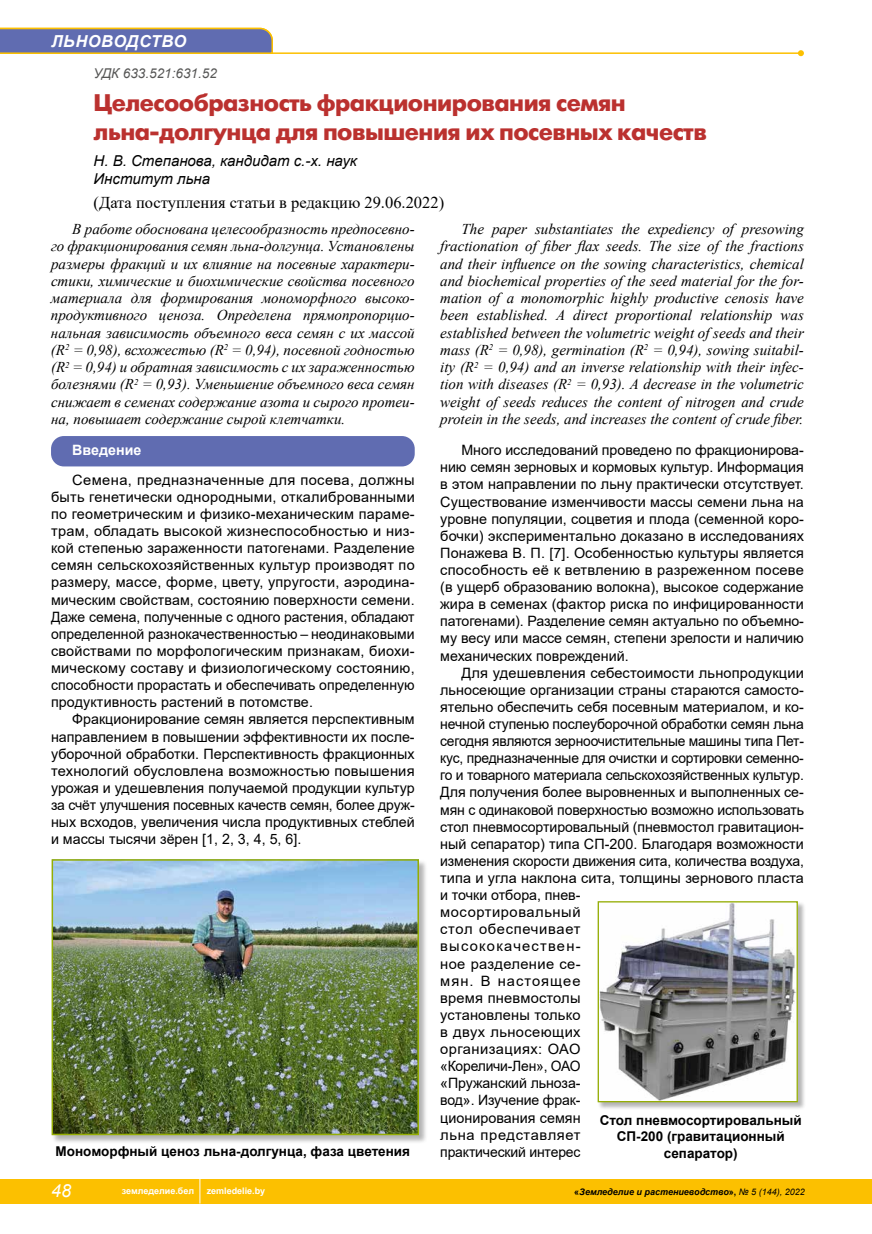
<style>
.page{position:relative;width:872px;height:1234px;background:#fff}
.page>*{position:absolute;margin:0;border:0;box-sizing:border-box;transform-origin:0 0}
.t1{font:700 24px/28.8px "Futuris C";letter-spacing:-.02em;color:#bb312f}
.t2{font:italic 18px "Arial";color:#fff}
.t3{font:16.5px "Times New Roman";color:#000}
.t4{font:italic 700 16.5px "Arial";letter-spacing:.035em;color:#fff}
.t5{font:italic 15px/17.2px "Times New Roman";color:#000;text-align:justify}
.t6{font:italic 15px/18px "Arial";color:#000}
.t7{font:14.25px/17.1px "Arial";color:#000;text-align:justify}
.t8{font:700 14.25px "Arial";color:#fff}
.t9{font:700 13.5px/16.2px "Arial";color:#000;text-align:center}
.t10{font:italic 13.5px "Arial";color:#565655}
.t11{font:italic 700 9px "Arial";color:#000}
.t12{font:700 9px "Arial";color:#fff}
.s1{font-style:normal}
.s2{font-weight:400}
</style>
<div class="page">
<div style="left:0;top:1178px;width:872px;height:25px;background:#fcc000"></div>
<hr style="left:0;top:52px;width:801px;height:2px;background:#fcc000">
<svg style="left:798px;top:50px;width:6px;height:6px"></svg>
<svg style="left:199px;top:1178px;width:1px;height:25px"></svg>
<svg style="left:0;top:27px;width:274px;height:27px;background:#777a9d"></svg>
<div style="left:51px;top:436px;width:364px;height:30px;background:#606cb1;border-radius:13px"></div>
<div style="left:597px;top:900px;width:209px;height:209px;background:#000;opacity:.3"></div>
<img style="left:599px;top:903px;width:197px;height:196px">
<div style="left:597px;top:901px;width:201px;height:200px;border:1px solid #94ad03"></div>
<div style="left:51px;top:858px;width:376px;height:285px;background:#000;opacity:.3"></div>
<img style="left:55px;top:862px;width:361px;height:269px">
<div style="left:52px;top:859px;width:367px;height:275px;border:2px solid #94ad03"></div>
<p class="t4" style="left:51px;top:30px;width:137px">ЛЬНОВОДСТВО</p>
<p class="t10" style="left:94px;top:64px;width:125px">УДК 633.521:631.52</p>
<h1 class="t1" style="left:94px;top:89px;width:615px">Целесообразность фракционирования семян льна-долгунца для повышения их посевных качеств</h1>
<p class="t6" style="left:94px;top:152px;width:265px">Н. В. Степанова, кандидат с.-х. наук<br>Институт льна</p>
<p class="t3" style="left:94px;top:190px;width:352px">(Дата поступления статьи в редакцию 29.06.2022)</p>
<p class="t5" style="left:51px;top:220px;width:365px;text-indent:21px">В работе обоснована целесообразность предпосевно&shy;го фракционирования семян льна-долгунца. Установлены размеры фракций и их влияние на посевные характери&shy;стики, химические и биохимические свойства посевного материала для формирования мономорфного высоко&shy;продуктивного ценоза. Определена прямопропорцио&shy;нальная зависимость объемного веса семян с их массой (R<sup>2</sup> = 0,98), всхожестью (R<sup>2</sup> = 0,94), посевной годностью (R<sup>2</sup> = 0,94) и обратная зависимость с их зараженностью болезнями (R<sup>2</sup> = 0,93). Уменьшение объемного веса семян снижает в семенах содержание азота и сырого протеи&shy;на, повышает содержание сырой клетчатки.</p>
<p class="t5" style="left:440px;top:220px;width:365px;text-indent:21px">The paper substantiates the expediency of presowing fractionation of fiber flax seeds. The size of the fractions and their influence on the sowing characteristics, chemical and biochemical properties of the seed material for the for&shy;mation of a monomorphic highly productive cenosis have been established. A direct proportional relationship was established between the volumetric weight of seeds and their mass (R<sup>2</sup> = 0,98), germination (R<sup>2</sup> = 0,94), sowing suitabil&shy;ity (R<sup>2</sup> = 0,94) and an inverse relationship with their infec&shy;tion with diseases (R<sup>2</sup> = 0,93). A decrease in the volumetric weight of seeds reduces the content of nitrogen and crude protein in the seeds, and increases the content of crude fiber.</p>
<p class="t8" style="left:72px;top:440px;width:71px">Введение</p>
<p class="t7" style="left:51px;top:471px;width:365px;text-indent:21px">Семена, предназначенные для посева, должны быть генетически однородными, откалиброванными по геометрическим и физико-механическим параме&shy;трам, обладать высокой жизнеспособностью и низ&shy;кой степенью зараженности патогенами. Разделение семян сельскохозяйственных культур производят по размеру, массе, форме, цвету, упругости, аэродина&shy;мическим свойствам, состоянию поверхности семени.<br>Даже семена, полученные с одного растения, обладают определенной разнокачественностью – неодинаковыми свойствами по морфологическим признакам, биохи&shy;мическому составу и физиологическому состоянию, способности прорастать и обеспечивать определенную продуктивность растений в потомстве.</p>
<p class="t7" style="left:51px;top:710px;width:365px;text-indent:21px">Фракционирование семян является перспективным направлением в повышении эффективности их после&shy;уборочной обработки. Перспективность фракционных технологий обусловлена возможностью повышения урожая и удешевления получаемой продукции культур за счёт улучшения посевных качеств семян, более друж&shy;ных всходов, увеличения числа продуктивных стеблей и массы тысячи зёрен [1, 2, 3, 4, 5, 6].</p>
<p class="t7" style="left:440px;top:441px;width:365px;text-indent:21px">Много исследований проведено по фракционирова&shy;нию семян зерновых и кормовых культур. Информация в этом направлении по льну практически отсутствует.<br>Существование изменчивости массы семени льна на уровне популяции, соцветия и плода (семенной коро&shy;бочки) экспериментально доказано в исследованиях Понажева В. П. [7]. Особенностью культуры является способность её к ветвлению в разреженном посеве (в ущерб образованию волокна), высокое содержание жира в семенах (фактор риска по инфицированности патогенами). Разделение семян актуально по объемно&shy;му весу или массе семян, степени зрелости и наличию механических повреждений.</p>
<p class="t7" style="left:440px;top:663px;width:365px;text-align:left;text-indent:21px">Для удешевления себестоимости льнопродукции льносеющие организации страны стараются самосто&shy;ятельно обеспечить себя посевным материалом, и ко&shy;нечной ступенью послеуборочной обработки семян льна сегодня являются зерноочистительные машины типа Пет&shy;кус, предназначенные для очистки и сортировки семенно&shy;го и товарного материала сельскохозяйственных культур.<br>Для получения более выровненных и выполненных се&shy;мян с одинаковой поверхностью возможно использовать стол пневмосортировальный (пневмостол гравитацион&shy;ный сепаратор) типа СП‑200. Благодаря возможности изменения скорости движения сита, количества воздуха, типа и угла наклона сита, толщины зернового пласта и точки отбора, пнев-<br>мосортировальный<br>стол обеспечивает<br>высококачествен-<br>ное разделение се-<br>мян. В настоящее<br>время пневмостолы<br>установлены только<br>в двух льносеющих<br>организациях: ОАО<br>«Кореличи-Лен», ОАО<br>«Пружанский льноза-<br>вод». Изучение фрак-<br>ционирования семян<br>льна представляет<br>практический интерес</p>
<p class="t9" style="left:600px;top:1112px;width:203px">Стол пневмосортировальный<br>СП-200 (гравитационный</p>
<p class="t9" style="left:56px;top:1142px;width:356px">Мономорфный ценоз льна-долгунца, фаза цветения</p>
<p class="t9" style="left:664px;top:1144px;width:75px">сепаратор)</p>
<p class="t2" style="left:51px;top:1178px;width:22px">48</p>
<p class="t12" style="left:122px;top:1184px;width:74px">земледелие.бел</p>
<p class="t12" style="left:207px;top:1184px;width:60px">zemledelie.by</p>
<p class="t11" style="left:574px;top:1185px;width:232px"><span class="s1">«</span>Земледелие и растениеводство<span class="s1">»,</span> <span class="s2">№ 5 (144), 2022</span></p>
</div>
